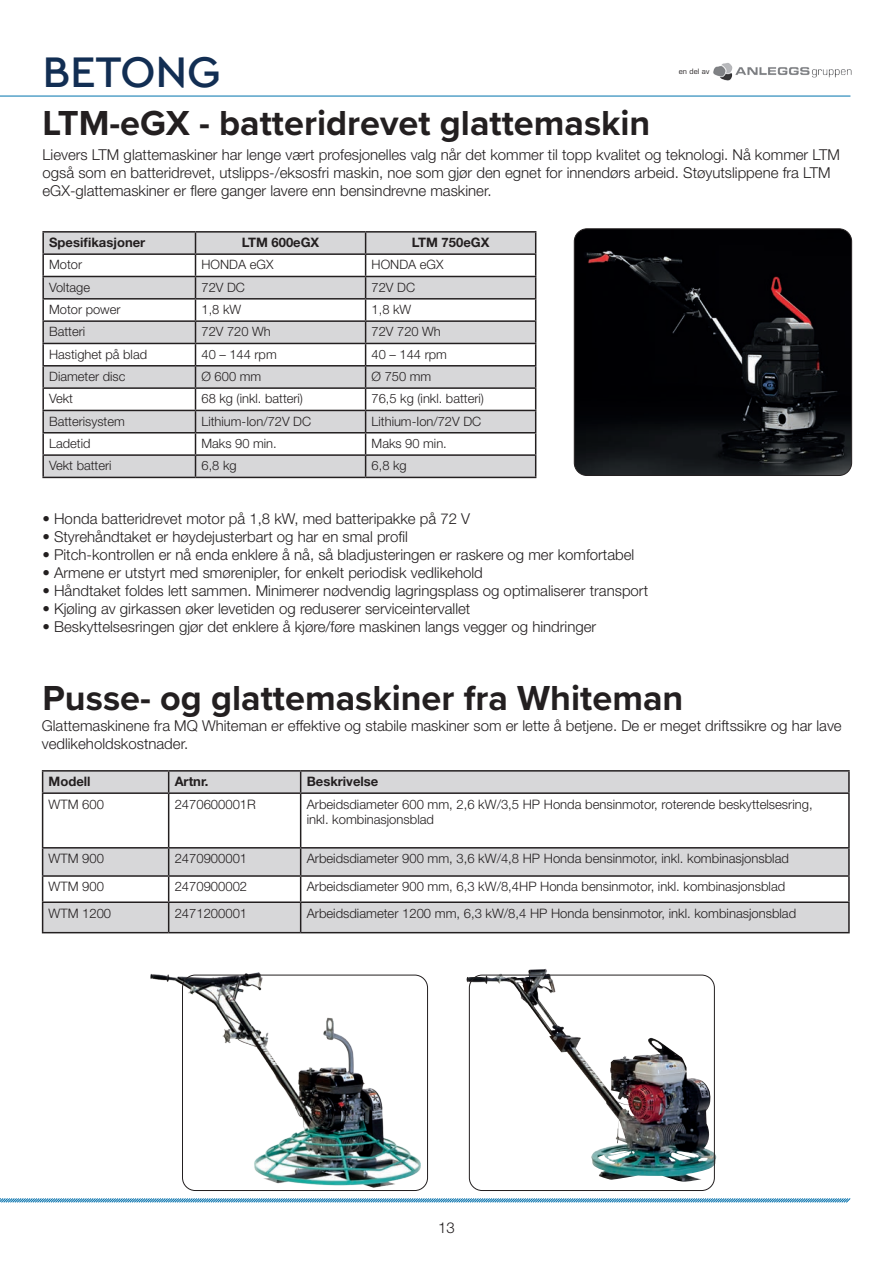
<style>
.page{position:relative;width:893px;height:1263px;background:#fff}
.page>*{position:absolute;margin:0;border:0;box-sizing:border-box;transform-origin:0 0}
.t1{font:500 45px "Cera PRO Modern";letter-spacing:-.005em;color:#122e53}
.t2{font:700 36px "Proxima Nova";color:#231f20}
.t3{font:300 15px/18px "Helvetica Neue LT Std";color:#231f20}
.t4{font:300 13.05px "Helvetica Neue LT Std";color:#231f20}
.t5{font:700 13.05px "Helvetica Neue LT Std";color:#231f20}
.t6{font:300 12.9px "Helvetica Neue LT Std";color:#231f20}
.t7{font:8.55px "Eurostile LT Std";color:#231f20}
.t8{font:7.2px "Eurostile LT Std";color:#231f20}
</style>
<div class="page">
<svg style="left:0;top:1198px;width:851px;height:5px;background:#82b8d5"></svg>
<hr style="left:0;top:96px;width:850px;height:1px;background:#0073ae">
<img style="left:713px;top:63px;width:139px;height:18px">
<div style="left:43px;top:772px;width:805px;height:160px;background:#d7d7d9"></div>
<svg style="left:43px;top:794px;width:805px;height:107px"></svg>
<hr style="left:42px;top:770px;width:127px;height:2px;background:#231f20">
<svg style="left:42px;top:772px;width:1px;height:20px"></svg>
<hr style="left:169px;top:770px;width:132px;height:2px;background:#231f20">
<svg style="left:168px;top:772px;width:1px;height:20px"></svg>
<hr style="left:301px;top:770px;width:549px;height:2px;background:#231f20">
<svg style="left:300px;top:772px;width:1px;height:20px"></svg>
<hr style="left:848px;top:772px;width:2px;height:20px;background:#231f20">
<hr style="left:42px;top:792px;width:127px;height:2px;background:#231f20">
<hr style="left:42px;top:794px;width:1px;height:53px;background:#231f20">
<hr style="left:169px;top:792px;width:132px;height:2px;background:#231f20">
<hr style="left:168px;top:794px;width:1px;height:53px;background:#231f20">
<hr style="left:301px;top:792px;width:549px;height:2px;background:#231f20">
<hr style="left:300px;top:794px;width:1px;height:53px;background:#231f20">
<hr style="left:848px;top:794px;width:2px;height:53px;background:#231f20">
<hr style="left:42px;top:847px;width:127px;height:1px;background:#231f20">
<hr style="left:169px;top:847px;width:132px;height:1px;background:#231f20">
<hr style="left:301px;top:847px;width:549px;height:1px;background:#231f20">
<hr style="left:848px;top:848px;width:2px;height:27px;background:#231f20">
<hr style="left:42px;top:875px;width:127px;height:2px;background:#231f20">
<hr style="left:169px;top:875px;width:132px;height:2px;background:#231f20">
<hr style="left:301px;top:875px;width:549px;height:2px;background:#231f20">
<hr style="left:848px;top:877px;width:2px;height:24px;background:#231f20">
<hr style="left:42px;top:901px;width:127px;height:2px;background:#231f20">
<svg style="left:42px;top:848px;width:1px;height:84px"></svg>
<hr style="left:169px;top:901px;width:132px;height:2px;background:#231f20">
<svg style="left:168px;top:848px;width:1px;height:84px"></svg>
<hr style="left:301px;top:901px;width:549px;height:2px;background:#231f20">
<svg style="left:300px;top:848px;width:1px;height:84px"></svg>
<hr style="left:848px;top:903px;width:2px;height:29px;background:#231f20">
<hr style="left:42px;top:932px;width:127px;height:1px;background:#231f20">
<hr style="left:169px;top:932px;width:132px;height:1px;background:#231f20">
<hr style="left:301px;top:932px;width:549px;height:1px;background:#231f20">
<img style="left:466px;top:969px;width:251px;height:213px">
<img style="left:150px;top:972px;width:270px;height:216px">
<div style="left:182px;top:975px;width:246px;height:216px;border:1px solid #231f20;border-radius:13px"></div>
<div style="left:469px;top:975px;width:246px;height:216px;border:1px solid #231f20;border-radius:13px"></div>
<hr style="left:42px;top:231px;width:153px;height:2px;background:#231f20">
<hr style="left:42px;top:233px;width:2px;height:20px;background:#231f20">
<hr style="left:195px;top:231px;width:171px;height:2px;background:#231f20">
<hr style="left:366px;top:231px;width:170px;height:2px;background:#231f20">
<hr style="left:42px;top:253px;width:153px;height:2px;background:#231f20">
<hr style="left:42px;top:255px;width:2px;height:21px;background:#231f20">
<hr style="left:42px;top:276px;width:153px;height:1px;background:#231f20">
<hr style="left:42px;top:277px;width:2px;height:21px;background:#231f20">
<hr style="left:42px;top:298px;width:153px;height:2px;background:#231f20">
<hr style="left:42px;top:300px;width:2px;height:20px;background:#231f20">
<hr style="left:42px;top:320px;width:153px;height:2px;background:#231f20">
<hr style="left:42px;top:322px;width:2px;height:21px;background:#231f20">
<hr style="left:42px;top:343px;width:153px;height:1px;background:#231f20">
<hr style="left:42px;top:344px;width:2px;height:21px;background:#231f20">
<hr style="left:42px;top:365px;width:153px;height:1px;background:#231f20">
<hr style="left:42px;top:366px;width:2px;height:21px;background:#231f20">
<hr style="left:42px;top:387px;width:153px;height:2px;background:#231f20">
<hr style="left:42px;top:389px;width:2px;height:21px;background:#231f20">
<hr style="left:42px;top:410px;width:153px;height:1px;background:#231f20">
<hr style="left:42px;top:411px;width:2px;height:21px;background:#231f20">
<hr style="left:42px;top:432px;width:153px;height:1px;background:#231f20">
<hr style="left:42px;top:433px;width:2px;height:21px;background:#231f20">
<hr style="left:42px;top:454px;width:153px;height:2px;background:#231f20">
<hr style="left:42px;top:456px;width:2px;height:21px;background:#231f20">
<svg style="left:43px;top:232px;width:493px;height:245px"></svg>
<hr style="left:42px;top:477px;width:153px;height:1px;background:#231f20">
<hr style="left:195px;top:477px;width:171px;height:1px;background:#231f20">
<hr style="left:366px;top:477px;width:170px;height:1px;background:#231f20">
<img style="left:574px;top:229px;width:278px;height:246px">
<div style="left:574px;top:229px;width:278px;height:247px;border:1px solid #231f20;border-radius:13px"></div>
<p class="t1" style="left:43px;top:42px;width:180px">BETONG</p>
<p class="t8" style="left:679px;top:67px;width:32px">en del av</p>
<p class="t7" style="left:662px;top:69px;width:38px">en del av</p>
<p class="t2" style="left:43px;top:96px;width:609px">LTM-eGX - batteridrevet glattemaskin</p>
<p class="t3" style="left:43px;top:146px;width:799px">Lievers LTM glattemaskiner har lenge vært profesjonelles valg når det kommer til topp kvalitet og teknologi. Nå kommer LTM også som en batteridrevet, utslipps-/eksosfri maskin, noe som gjør den egnet for innendørs arbeid. Støyutslippene fra LTM eGX-glattemaskiner er flere ganger lavere enn bensindrevne maskiner.</p>
<p class="t5" style="left:49px;top:234px;width:98px">Spesifikasjoner</p>
<p class="t5" style="left:242px;top:234px;width:79px">LTM 600eGX</p>
<p class="t5" style="left:412px;top:234px;width:79px">LTM 750eGX</p>
<p class="t6" style="left:49px;top:257px;width:34px">Motor</p>
<p class="t6" style="left:201px;top:257px;width:73px">HONDA eGX</p>
<p class="t6" style="left:372px;top:257px;width:73px">HONDA eGX</p>
<p class="t6" style="left:49px;top:279px;width:42px">Voltage</p>
<p class="t6" style="left:201px;top:279px;width:45px">72V DC</p>
<p class="t6" style="left:372px;top:279px;width:45px">72V DC</p>
<p class="t6" style="left:49px;top:302px;width:73px">Motor power</p>
<p class="t6" style="left:201px;top:302px;width:41px">1,8 kW</p>
<p class="t6" style="left:372px;top:302px;width:41px">1,8 kW</p>
<p class="t6" style="left:49px;top:324px;width:38px">Batteri</p>
<p class="t6" style="left:201px;top:324px;width:71px">72V 720 Wh</p>
<p class="t6" style="left:372px;top:324px;width:71px">72V 720 Wh</p>
<p class="t6" style="left:49px;top:346px;width:99px">Hastighet på blad</p>
<p class="t6" style="left:201px;top:346px;width:77px">40 – 144 rpm</p>
<p class="t6" style="left:372px;top:346px;width:77px">40 – 144 rpm</p>
<p class="t6" style="left:49px;top:368px;width:78px">Diameter disc</p>
<p class="t6" style="left:201px;top:368px;width:61px">Ø 600 mm</p>
<p class="t6" style="left:372px;top:368px;width:61px">Ø 750 mm</p>
<p class="t6" style="left:49px;top:391px;width:25px">Vekt</p>
<p class="t6" style="left:201px;top:391px;width:103px">68 kg (inkl. batteri)</p>
<p class="t6" style="left:372px;top:391px;width:114px">76,5 kg (inkl. batteri)</p>
<p class="t6" style="left:49px;top:413px;width:77px">Batterisystem</p>
<p class="t6" style="left:201px;top:413px;width:111px">Lithium-Ion/72V DC</p>
<p class="t6" style="left:372px;top:413px;width:111px">Lithium-Ion/72V DC</p>
<p class="t6" style="left:49px;top:435px;width:43px">Ladetid</p>
<p class="t6" style="left:201px;top:435px;width:77px">Maks 90 min.</p>
<p class="t6" style="left:372px;top:435px;width:77px">Maks 90 min.</p>
<p class="t6" style="left:49px;top:458px;width:64px">Vekt batteri</p>
<p class="t6" style="left:201px;top:458px;width:37px">6,8 kg</p>
<p class="t6" style="left:372px;top:458px;width:37px">6,8 kg</p>
<p class="t3" style="left:42px;top:509px;width:429px">• Honda batteridrevet motor på 1,8 kW, med batteripakke på 72 V</p>
<p class="t3" style="left:42px;top:527px;width:367px">• Styrehåndtaket er høydejusterbart og har en smal profil</p>
<p class="t3" style="left:42px;top:545px;width:593px">• Pitch-kontrollen er nå enda enklere å nå, så bladjusteringen er raskere og mer komfortabel</p>
<p class="t3" style="left:42px;top:563px;width:442px">• Armene er utstyrt med smørenipler, for enkelt periodisk vedlikehold</p>
<p class="t3" style="left:42px;top:581px;width:607px">• Håndtaket foldes lett sammen. Minimerer nødvendig lagringsplass og optimaliserer transport</p>
<p class="t3" style="left:42px;top:599px;width:429px">• Kjøling av girkassen øker levetiden og reduserer serviceintervallet</p>
<p class="t3" style="left:42px;top:617px;width:555px">• Beskyttelsesringen gjør det enklere å kjøre/føre maskinen langs vegger og hindringer</p>
<p class="t2" style="left:43px;top:671px;width:642px">Pusse- og glattemaskiner fra Whiteman</p>
<p class="t3" style="left:42px;top:717px;width:801px">Glattemaskinene fra MQ Whiteman er effektive og stabile maskiner som er lette å betjene. De er meget driftssikre og har lave vedlikeholdskostnader.</p>
<p class="t5" style="left:49px;top:773px;width:44px">Modell</p>
<p class="t5" style="left:175px;top:773px;width:35px">Artnr.</p>
<p class="t5" style="left:307px;top:773px;width:73px">Beskrivelse</p>
<p class="t4" style="left:49px;top:796px;width:57px">WTM 600</p>
<p class="t4" style="left:175px;top:796px;width:83px">2470600001R</p>
<p class="t4" style="left:307px;top:796px;width:507px">Arbeidsdiameter 600 mm, 2,6 kW/3,5 HP Honda bensinmotor, roterende beskyttelsesring,</p>
<p class="t4" style="left:307px;top:811px;width:129px">inkl. kombinasjonsblad</p>
<p class="t4" style="left:49px;top:850px;width:57px">WTM 900</p>
<p class="t4" style="left:175px;top:850px;width:74px">2470900001</p>
<p class="t4" style="left:307px;top:850px;width:484px">Arbeidsdiameter 900 mm, 3,6 kW/4,8 HP Honda bensinmotor, inkl. kombinasjonsblad</p>
<p class="t4" style="left:49px;top:879px;width:57px">WTM 900</p>
<p class="t4" style="left:175px;top:879px;width:74px">2470900002</p>
<p class="t4" style="left:307px;top:879px;width:480px">Arbeidsdiameter 900 mm, 6,3 kW/8,4HP Honda bensinmotor, inkl. kombinasjonsblad</p>
<p class="t4" style="left:49px;top:905px;width:64px">WTM 1200</p>
<p class="t4" style="left:175px;top:905px;width:74px">2471200001</p>
<p class="t4" style="left:307px;top:905px;width:491px">Arbeidsdiameter 1200 mm, 6,3 kW/8,4 HP Honda bensinmotor, inkl. kombinasjonsblad</p>
<p class="t3" style="left:438px;top:1218px;width:18px">13</p>
</div>
